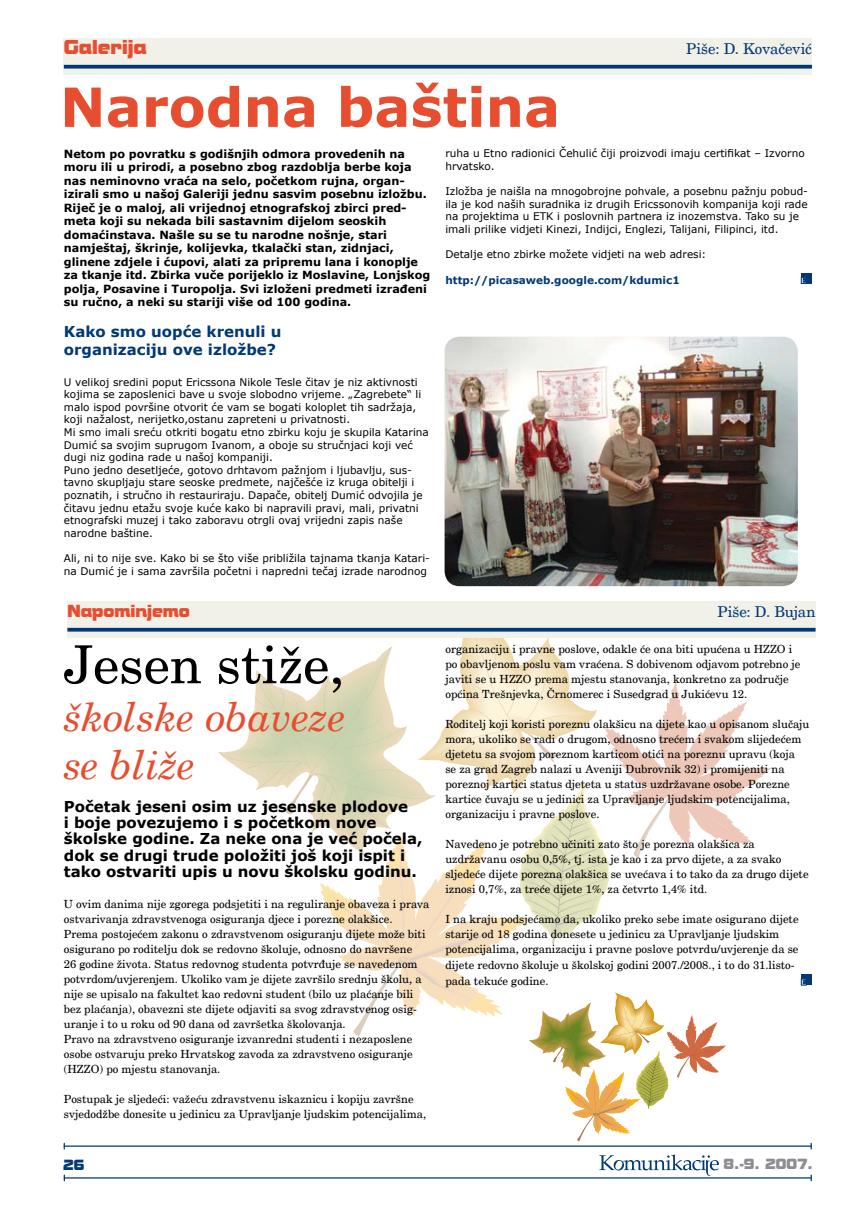
<style>
.page{position:relative;width:851px;height:1205px;background:#fff}
.page>*{position:absolute;margin:0;border:0;box-sizing:border-box;transform-origin:0 0}
.t1{font:700 54px "Verdana";color:#e74d2f}
.t2{font:52.5px "New Century Schlbk";color:#000}
.t3{font:italic 40px/48px "New Century Schlbk";color:#e74d2f}
.t4{font:18.75px "Bolt Bold IT Cby L2";color:#e74d2f}
.t5{font:16.25px "Bolt Bold IT Cby L2";color:#e74d2f}
.t6{font:700 15px/16.2px "Verdana";color:#000}
.t7{font:700 15px/18px "Verdana";color:#003974}
.t8{font:15px "New Century Schlbk";color:#003974}
.t9{font:13.75px "Bolt Bold IT Cby L2";color:#8d8e92}
.t10{font:13.75px "Bolt Bold IT Cby L2";color:#003974}
.t11{font:11.25px/15px "New Century Schlbk";color:#000}
.t12{font:700 11.25px/13.5px "Verdana";color:#000}
.t13{font:10.5px/12.6px "Verdana";color:#000}
.t14{font:700 10.5px "Verdana";color:#003974}
</style>
<div class="page">
<svg style="left:599px;top:1154px;width:119px;height:22px"></svg>
<hr style="left:64px;top:1145px;width:747px;height:2px;background:#003974">
<hr style="left:64px;top:1177px;width:747px;height:1px;background:#003974">
<div style="left:801px;top:273px;width:10px;height:11px;background:#003974"></div>
<svg style="left:800px;top:277px;width:6px;height:7px"></svg>
<div style="left:64px;top:38px;width:747px;height:37px;background:#f1f0e9"></div>
<svg style="left:64px;top:65px;width:747px;height:4px;background:#194c80"></svg>
<img style="left:444px;top:337px;width:353px;height:249px;border-radius:15px">
<div style="left:801px;top:974px;width:10px;height:11px;background:#003974"></div>
<svg style="left:800px;top:978px;width:6px;height:7px"></svg>
<div style="left:67px;top:601px;width:748px;height:37px;background:#f1f0e9"></div>
<hr style="left:67px;top:628px;width:748px;height:3px;background:#003974">
<svg style="left:218px;top:627px;width:555px;height:515px"></svg>
<h3 class="t4" style="left:64px;top:37px;width:84px">Galerija</h3>
<h3 class="t8" style="left:686px;top:40px;width:127px">Piše: D. Kovačević</h3>
<h1 class="t1" style="left:60px;top:73px;width:501px">Narodna baština</h1>
<p class="t12" style="left:64px;top:147px;width:368px">Netom po povratku s godišnjih odmora provedenih na moru ili u prirodi, a posebno zbog razdoblja berbe koja nas neminovno vraća na selo, početkom rujna, organ&shy;izirali smo u našoj Galeriji jednu sasvim posebnu izložbu.<br>Riječ je o maloj, ali vrijednoj etnografskoj zbirci pred&shy;meta koji su nekada bili sastavnim dijelom seoskih domaćinstava. Našle su se tu narodne nošnje, stari namještaj, škrinje, kolijevka, tkalački stan, zidnjaci, glinene zdjele i ćupovi, alati za pripremu lana i konoplje za tkanje itd. Zbirka vuče porijeklo iz Moslavine, Lonjskog polja, Posavine i Turopolja. Svi izloženi predmeti izrađeni su ručno, a neki su stariji više od 100 godina.</p>
<h3 class="t7" style="left:64px;top:322px;width:219px">Kako smo uopće krenuli u organizaciju ove izložbe?</h3>
<p class="t13" style="left:64px;top:375px;width:366px">U velikoj sredini poput Ericssona Nikole Tesle čitav je niz aktivnosti kojima se zaposlenici bave u svoje slobodno vrijeme. „Zagrebete“ li malo ispod površine otvorit će vam se bogati koloplet tih sadržaja, koji nažalost, nerijetko,ostanu zapreteni u privatnosti.<br>Mi smo imali sreću otkriti bogatu etno zbirku koju je skupila Katarina Dumić sa svojim suprugom Ivanom, a oboje su stručnjaci koji već dugi niz godina rade u našoj kompaniji.<br>Puno jedno desetljeće, gotovo drhtavom pažnjom i ljubavlju, sus&shy;tavno skupljaju stare seoske predmete, najčešće iz kruga obitelji i poznatih, i stručno ih restauriraju. Dapače, obitelj Dumić odvojila je čitavu jednu etažu svoje kuće kako bi napravili pravi, mali, privatni etnografski muzej i tako zaboravu otrgli ovaj vrijedni zapis naše narodne baštine.</p>
<p class="t13" style="left:64px;top:551px;width:367px">Ali, ni to nije sve. Kako bi se što više približila tajnama tkanja Katari&shy;na Dumić je i sama završila početni i napredni tečaj izrade narodnog</p>
<p class="t13" style="left:445px;top:147px;width:361px">ruha u Etno radionici Čehulić čiji proizvodi imaju certifikat – Izvorno hrvatsko.</p>
<p class="t13" style="left:445px;top:185px;width:364px">Izložba je naišla na mnogobrojne pohvale, a posebnu pažnju pobud&shy;ila je kod naših suradnika iz drugih Ericssonovih kompanija koji rade na projektima u ETK i poslovnih partnera iz inozemstva. Tako su je imali prilike vidjeti Kinezi, Indijci, Englezi, Talijani, Filipinci, itd.</p>
<p class="t13" style="left:445px;top:248px;width:262px">Detalje etno zbirke možete vidjeti na web adresi:</p>
<p class="t14" style="left:445px;top:273px;width:236px">http://picasaweb.google.com/kdumic1</p>
<h3 class="t5" style="left:67px;top:602px;width:124px">Napominjemo</h3>
<h3 class="t8" style="left:717px;top:603px;width:99px">Piše: D. Bujan</h3>
<h2 class="t2" style="left:64px;top:632px;width:282px">Jesen stiže,</h2>
<h3 class="t3" style="left:64px;top:693px;width:284px">školske obaveze se bliže</h3>
<h3 class="t6" style="left:64px;top:798px;width:360px">Početak jeseni osim uz jesenske plodove<br>i boje povezujemo i s početkom nove školske godine. Za neke ona je već počela, dok se drugi trude položiti još koji ispit i tako ostvariti upis u novu školsku godinu.</h3>
<p class="t11" style="left:64px;top:896px;width:367px">U ovim danima nije zgorega podsjetiti i na reguliranje obaveza i prava ostvarivanja zdravstvenoga osiguranja djece i porezne olakšice.<br>Prema postojećem zakonu o zdravstvenom osiguranju dijete može biti osigurano po roditelju dok se redovno školuje, odnosno do navršene<br>26 godine života. Status redovnog studenta potvrđuje se navedenom potvrdom/uvjerenjem. Ukoliko vam je dijete završilo srednju školu, a nije se upisalo na fakultet kao redovni student (bilo uz plaćanje bili bez plaćanja), obavezni ste dijete odjaviti sa svog zdravstvenog osig&shy;uranje i to u roku od 90 dana od završetka školovanja.<br>Pravo na zdravstveno osiguranje izvanredni studenti i nezaposlene osobe ostvaruju preko Hrvatskog zavoda za zdravstveno osiguranje (HZZO) po mjestu stanovanja.</p>
<p class="t11" style="left:64px;top:1091px;width:364px">Postupak je sljedeći: važeću zdravstvenu iskaznicu i kopiju završne svjedodžbe donesite u jedinicu za Upravljanje ljudskim potencijalima,</p>
<p class="t11" style="left:445px;top:641px;width:356px">organizaciju i pravne poslove, odakle će ona biti upućena u HZZO i po obavljenom poslu vam vraćena. S dobivenom odjavom potrebno je javiti se u HZZO prema mjestu stanovanja, konkretno za područje općina Trešnjevka, Črnomerec i Susedgrad u Jukićevu 12.</p>
<p class="t11" style="left:445px;top:716px;width:365px">Roditelj koji koristi poreznu olakšicu na dijete kao u opisanom slučaju mora, ukoliko se radi o drugom, odnosno trećem i svakom slijedećem djetetu sa svojom poreznom karticom otići na poreznu upravu (koja<br>se za grad Zagreb nalazi u Aveniji Dubrovnik 32) i promijeniti na poreznoj kartici status djeteta u status uzdržavane osobe. Porezne kartice čuvaju se u jedinici za Upravljanje ljudskim potencijalima, organizaciju i pravne poslove.</p>
<p class="t11" style="left:445px;top:836px;width:364px">Navedeno je potrebno učiniti zato što je porezna olakšica za uzdržavanu osobu 0,5%, tj. ista je kao i za prvo dijete, a za svako sljedeće dijete porezna olakšica se uvećava i to tako da za drugo dijete iznosi 0,7%, za treće dijete 1%, za četvrto 1,4% itd.</p>
<p class="t11" style="left:445px;top:911px;width:354px">I na kraju podsjećamo da, ukoliko preko sebe imate osigurano dijete starije od 18 godina donesete u jedinicu za Upravljanje ljudskim potencijalima, organizaciju i pravne poslove potvrdu/uvjerenje da se</p>
<p class="t11" style="left:445px;top:957px;width:351px;line-height:16.2px">dijete redovno školuje u školskoj godini 2007./2008., i to do 31.listo&shy;pada tekuće godine.</p>
<p class="t10" style="left:63px;top:1157px;width:23px">26</p>
<p class="t9" style="left:723px;top:1156px;width:91px">8.-9. 2007.</p>
</div>
